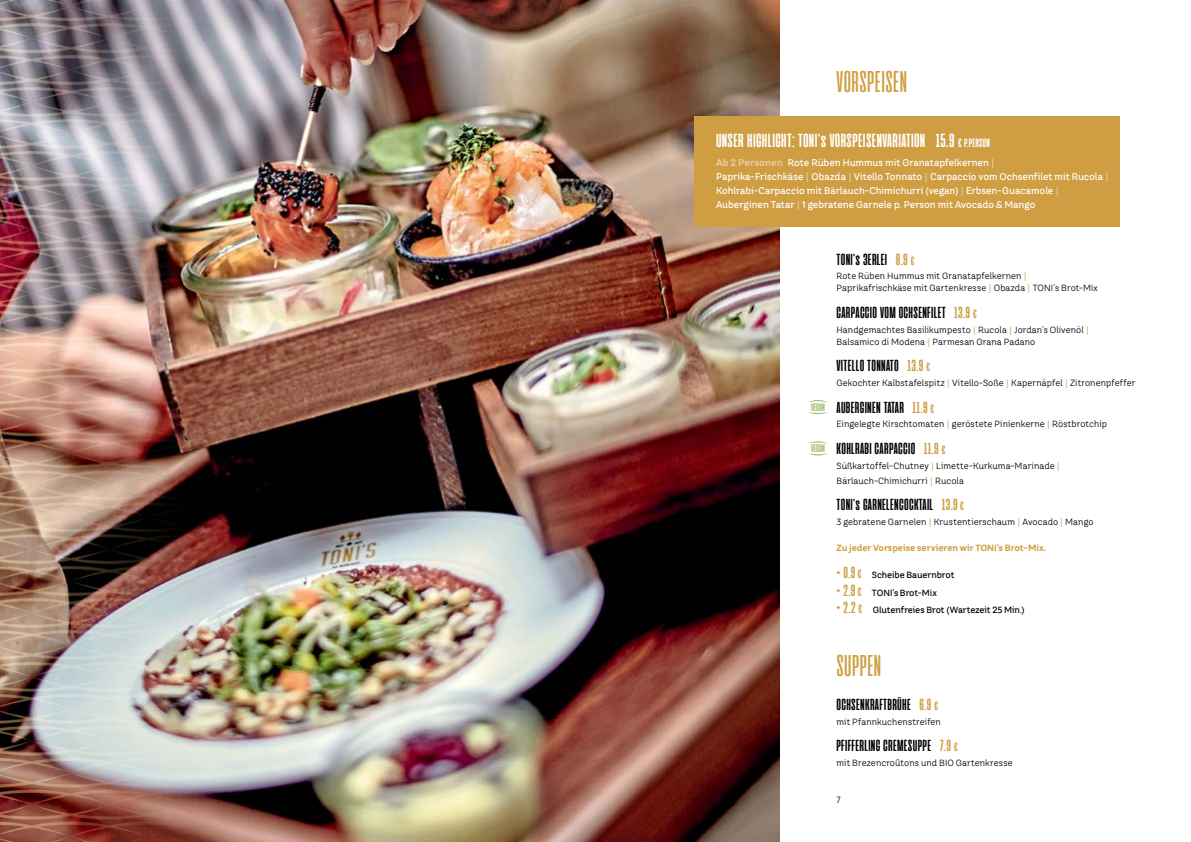
<style>
.page{position:relative;width:1191px;height:842px;background:#fff}
.page>*{position:absolute;margin:0;border:0;box-sizing:border-box;transform-origin:0 0}
.t1{font:30px "Cinematografica";letter-spacing:.015em;color:#cf9e42}
.t2{font:700 19px "Cinematografica";letter-spacing:.02em;color:#fff}
.t3{font:700 16px "Cinematografica";letter-spacing:.02em;color:#000}
.t4{font:700 11px "Cinematografica";letter-spacing:-.01em;color:#a3c072}
.t5{font:500 9.8px/14px "TT Hazelnuts";letter-spacing:-.005em;color:#fff}
.t6{font:9px/12px "TT Hazelnuts";letter-spacing:.01em;color:#000}
.t7{font:500 9px/17.8px "TT Hazelnuts";letter-spacing:-.005em;color:#000}
.t8{font:700 9px "TT Hazelnuts";letter-spacing:-.005em;color:#cf9e42}
.s1{font-size:12px}
.s2{font-weight:700;color:#e6cda2}
.s3{color:#e6cda2}
.s4{color:#cf9e42}
.s5{font-size:12px;color:#cf9e42}
.s6{font-family:"Cinematografica";font-weight:700;font-size:16px;color:#cf9e42}
.s7{font-family:"Cinematografica";font-weight:700;font-size:12px;color:#cf9e42}
</style>
<div class="page">
<img style="left:184px;top:0;width:596px;height:842px">
<img style="left:0;top:0;width:184px;height:842px">
<svg style="left:809px;top:412px;width:19px;height:2px"></svg>
<svg style="left:809px;top:400px;width:18px;height:2px"></svg>
<svg style="left:808px;top:453px;width:20px;height:2px"></svg>
<svg style="left:808px;top:441px;width:20px;height:3px"></svg>
<div style="left:694px;top:116px;width:426px;height:111px;background:#cf9e42"></div>
<h1 class="t1" style="left:836px;top:66px;width:72px">VORSPEISEN</h1>
<h2 class="t2" style="left:716px;top:130px;width:275px">UNSER HIGHLIGHT: TONI’s VORSPEISENVARIATION 15.9 <span class="s1">€ P.PERSON</span></h2>
<p class="t5" style="left:716px;top:156px;width:394px"><span class="s2">Ab 2 Personen</span> Rote Rüben Hummus mit Granatapfelkernen <span class="s3">|<br></span>Paprika-Frischkäse <span class="s3">|</span> Obazda <span class="s3">|</span> Vitello Tonnato <span class="s3">|</span> Carpaccio vom Ochsenfilet mit Rucola <span class="s3">| </span>Kohlrabi-Carpaccio mit Bärlauch-Chimichurri (vegan) <span class="s3">|</span> Erbsen-Guacamole <span class="s3">| </span>Auberginen Tatar <span class="s3">|</span> 1 gebratene Garnele p. Person mit Avocado &amp; Mango</p>
<p class="t4" style="left:811px;top:401px;width:15px">VEGAN</p>
<p class="t4" style="left:811px;top:443px;width:15px">VEGAN</p>
<h3 class="t3" style="left:836px;top:250px;width:79px">TONI’s 3ERLEI <span class="s4">8.9</span> <span class="s5">€</span></h3>
<p class="t6" style="left:836px;top:270px;width:263px">Rote Rüben Hummus mit Granatapfelkernen <span class="s4">|<br></span>Paprikafrischkäse mit Gartenkresse <span class="s4">|</span> Obazda <span class="s4">|</span> TONI’s Brot-Mix</p>
<h3 class="t3" style="left:836px;top:304px;width:142px">CARPACCIO VOM OCHSENFILET <span class="s4">13.9</span> <span class="s5">€</span></h3>
<p class="t6" style="left:836px;top:323px;width:254px">Handgemachtes Basilikumpesto <span class="s4">|</span> Rucola <span class="s4">|</span> Jordan’s Olivenöl <span class="s4">|<br></span>Balsamico di Modena <span class="s4">|</span> Parmesan Grana Padano</p>
<h3 class="t3" style="left:836px;top:357px;width:95px">VITELLO TONNATO <span class="s4">13.9</span> <span class="s5">€</span></h3>
<p class="t6" style="left:836px;top:377px;width:300px">Gekochter Kalbstafelspitz <span class="s4">|</span> Vitello-Soße <span class="s4">|</span> Kapernäpfel <span class="s4">|</span> Zitronenpfeffer</p>
<h3 class="t3" style="left:836px;top:398px;width:99px">AUBERGINEN TATAR <span class="s4">11.9</span> <span class="s5">€</span></h3>
<p class="t6" style="left:836px;top:418px;width:272px">Eingelegte Kirschtomaten <span class="s4">|</span> geröstete Pinienkerne <span class="s4">|</span> Röstbrotchip</p>
<h3 class="t3" style="left:836px;top:440px;width:111px">KOHLRABI CARPACCIO <span class="s4">11.9</span> <span class="s5">€</span></h3>
<p class="t6" style="left:836px;top:458px;width:225px;line-height:14.8px">Süßkartoffel-Chutney <span class="s4">|</span> Limette-Kurkuma-Marinade <span class="s4">|<br></span>Bärlauch-Chimichurri <span class="s4">|</span> Rucola</p>
<h3 class="t3" style="left:836px;top:496px;width:129px">TONI’s GARNELENCOCKTAIL <span class="s4">13.9</span> <span class="s5">€</span></h3>
<p class="t6" style="left:836px;top:516px;width:259px">3 gebratene Garnelen <span class="s4">|</span> Krustentierschaum <span class="s4">|</span> Avocado <span class="s4">|</span> Mango</p>
<p class="t8" style="left:836px;top:542px;width:211px">Zu jeder Vorspeise servieren wir TONI’s Brot-Mix.</p>
<p class="t7" style="left:836px;top:565px;width:190px"><span class="s6">+ O.9</span> <span class="s7">€</span> Scheibe Bauernbrot<br><span class="s6">+ 2.9</span> <span class="s7">€</span> TONI’s Brot-Mix<br><span class="s6">+ 2.2</span> <span class="s7">€</span> Glutenfreies Brot (Wartezeit 25 Min.)</p>
<h1 class="t1" style="left:836px;top:650px;width:46px">SUPPEN</h1>
<h3 class="t3" style="left:836px;top:696px;width:103px">OCHSENKRAFTBRÜHE <span class="s4">6.9</span> <span class="s5">€</span></h3>
<p class="t6" style="left:836px;top:715px;width:106px">mit Pfannkuchenstreifen</p>
<h3 class="t3" style="left:836px;top:737px;width:123px">PFIFFERLING CREMESUPPE <span class="s4">7.9</span> <span class="s5">€</span></h3>
<p class="t6" style="left:836px;top:756px;width:178px">mit Brezencroûtons und BIO Gartenkresse</p>
<p class="t6" style="left:836px;top:793px;width:6px">7</p>
</div>
